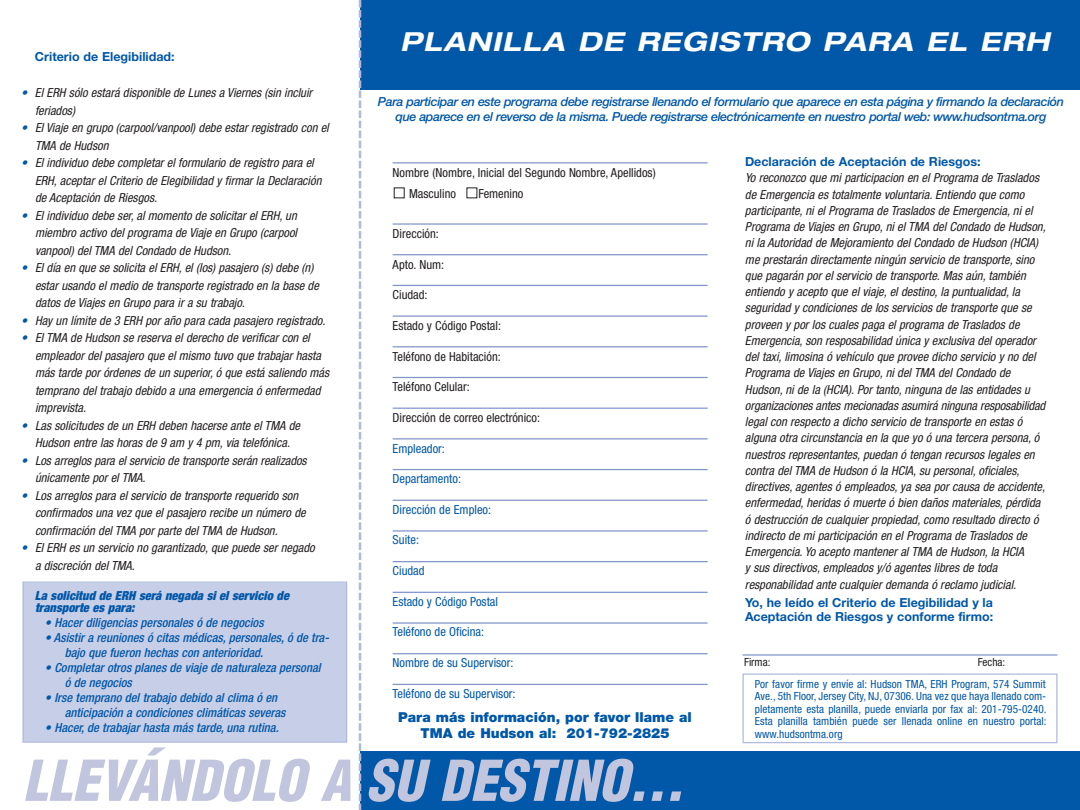
<style>
.page{position:relative;width:1080px;height:810px;background:#fff}
.page>*{position:absolute;margin:0;border:0;box-sizing:border-box;transform-origin:0 0}
.t1{font:italic 900 condensed 55px "Helvetica";color:#c1c5dd}
.t2{font:italic 700 expanded 26.25px "Helvetica Neue";color:#fff}
.t3{font:900 13.75px/16.5px "Helvetica Neue";color:#0157a8;text-align:center}
.t4{font:italic condensed 12.5px/16.2px "Helvetica Neue";color:#231f20}
.t5{font:italic 500 condensed 12.5px/15px "Helvetica Neue";color:#0157a8}
.t6{font:italic 500 12.5px/15px "Helvetica Neue";letter-spacing:-.035em;color:#0157a8;text-align:center}
.t7{font:condensed 12.5px/21.2px "Helvetica Neue";color:#231f20}
.t8{font:condensed 12.5px "Helvetica Neue";color:#0157a8}
.t9{font:700 12.5px/13.8px "Helvetica Neue";color:#0157a8}
.t10{font:italic 900 condensed 12.5px/12.5px "Helvetica Neue";color:#0157a8}
.t11{font:condensed 11.25px/12.5px "Helvetica Neue";letter-spacing:.005em;color:#0157a8;text-align:justify}
.t12{font:condensed 11.25px "Helvetica Neue";color:#231f20}
.s1{color:#0157a8}
</style>
<div class="page">
<div style="left:24px;top:583px;width:322px;height:159px;background:#c7cee7"></div>
<div style="left:22px;top:582px;width:325px;height:161px;border:1px solid #afbadd"></div>
<div style="left:360px;top:752px;width:720px;height:58px;background:#0157a8"></div>
<div style="left:360px;top:0;width:720px;height:90px;background:#0157a8"></div>
<div style="left:742px;top:674px;width:316px;height:69px;border:1px solid #afbadd"></div>
<hr style="left:742px;top:654px;width:316px;height:2px;background:#8295cb">
<hr style="left:393px;top:162px;width:315px;height:1px;background:#8295cb">
<hr style="left:393px;top:223px;width:315px;height:2px;background:#8295cb">
<hr style="left:393px;top:254px;width:315px;height:1px;background:#8295cb">
<hr style="left:393px;top:285px;width:315px;height:1px;background:#8295cb">
<hr style="left:393px;top:315px;width:315px;height:2px;background:#8295cb">
<hr style="left:393px;top:346px;width:315px;height:1px;background:#8295cb">
<hr style="left:393px;top:377px;width:315px;height:1px;background:#8295cb">
<hr style="left:393px;top:408px;width:315px;height:1px;background:#8295cb">
<hr style="left:393px;top:438px;width:315px;height:2px;background:#8295cb">
<hr style="left:393px;top:469px;width:315px;height:1px;background:#8295cb">
<hr style="left:393px;top:500px;width:315px;height:1px;background:#8295cb">
<hr style="left:393px;top:530px;width:315px;height:2px;background:#8295cb">
<hr style="left:393px;top:561px;width:315px;height:1px;background:#8295cb">
<hr style="left:393px;top:592px;width:315px;height:1px;background:#8295cb">
<hr style="left:393px;top:622px;width:315px;height:2px;background:#8295cb">
<hr style="left:393px;top:653px;width:315px;height:1px;background:#8295cb">
<hr style="left:393px;top:684px;width:315px;height:1px;background:#8295cb">
<svg style="left:359px;top:0;width:2px;height:810px"></svg>
<p class="t9" style="left:35px;top:51px;width:141px">Criterio de Elegibilidad:</p>
<p class="t4" style="left:35px;top:85px;width:281px;line-height:17.5px;text-indent:-14px"><span class="s1">•</span> El ERH sólo estará disponible de Lunes a Viernes (sin incluir feriados)</p>
<p class="t4" style="left:35px;top:120px;width:298px;line-height:17.5px;text-indent:-14px"><span class="s1">•</span> El Viaje en grupo (carpool/vanpool) debe estar registrado con el<br>TMA de Hudson</p>
<p class="t4" style="left:35px;top:155px;width:290px;line-height:17.5px;text-indent:-14px"><span class="s1">•</span> El individuo debe completar el formulario de registro para el<br>ERH,aceptar el Criterio de Elegibilidad y firmar la Declaración de Aceptación de Riesgos.</p>
<p class="t4" style="left:35px;top:208px;width:266px;line-height:17.5px;text-align:justify;text-indent:-14px"><span class="s1">•</span> El individuo debe ser, al momento de solicitar el ERH, un miembro activo del programa de Viaje en Grupo (carpool vanpool) delTMA del Condado de Hudson.</p>
<p class="t4" style="left:35px;top:260px;width:288px;line-height:17.5px;text-indent:-14px"><span class="s1">•</span> El día en que se solicita el ERH, el (los) pasajero (s) debe (n) estar usando el medio de transporte registrado en la base de datos de Viajes en Grupo para ir a su trabajo.</p>
<p class="t4" style="left:21px;top:313px;width:308px"><span class="s1">•</span> Hay un límite de 3 ERH por año para cada pasajero registrado.</p>
<p class="t4" style="left:35px;top:330px;width:298px;line-height:17.5px;text-indent:-14px"><span class="s1">•</span> El TMA de Hudson se reserva el derecho de verificar con el empleador del pasajero que el mismo tuvo que trabajar hasta más tarde por órdenes de un superior,ó que está saliendo más temprano del trabajo debido a una emergencia ó enfermedad imprevista.</p>
<p class="t4" style="left:21px;top:418px;width:283px;line-height:17.5px;text-align:center"><span class="s1">•</span> Las solicitudes de un ERH deben hacerse ante el TMA de<br>Hudson entre las horas de 9 am y 4 pm,via telefónica.</p>
<p class="t4" style="left:35px;top:453px;width:276px;line-height:17.5px;text-indent:-14px"><span class="s1">•</span> Los arreglos para el servicio de transporte serán realizados únicamente por elTMA.</p>
<p class="t4" style="left:35px;top:488px;width:275px;line-height:17.5px;text-indent:-14px"><span class="s1">•</span> Los arreglos para el servicio de transporte requerido son confirmados una vez que el pasajero recibe un número de confirmación delTMA por parte delTMA de Hudson.</p>
<p class="t4" style="left:35px;top:540px;width:284px;line-height:17.5px;text-indent:-14px"><span class="s1">•</span> El ERH es un servicio no garantizado, que puede ser negado a discreción delTMA.</p>
<p class="t10" style="left:35px;top:590px;width:258px">La solicitud de ERH será negada si el servicio de transporte es para:</p>
<p class="t5" style="left:45px;top:616px;width:223px">• Hacer diligencias personales ó de negocios</p>
<p class="t5" style="left:65px;top:631px;width:268px;text-indent:-20px">• Asistir a reuniones ó citas médicas,personales,ó de tra&shy;bajo que fueron hechas con anterioridad.</p>
<p class="t5" style="left:65px;top:661px;width:260px;text-indent:-20px">• Completar otros planes de viaje de naturaleza personal ó de negocios</p>
<p class="t5" style="left:65px;top:691px;width:225px;text-indent:-20px">• Irse temprano del trabajo debido al clima ó en anticipación a condiciones climáticas severas</p>
<p class="t5" style="left:45px;top:721px;width:238px">• Hacer,de trabajar hasta más tarde,una rutina.</p>
<h2 class="t2" style="left:400px;top:32px;width:656px">PLANILLA DE REGISTRO PARA EL ERH</h2>
<p class="t6" style="left:378px;top:96px;width:688px">Para participar en este programa debe registrarse llenando el formulario que aparece en esta página y firmando la declaración que aparece en el reverso de la misma. Puede registrarse electrónicamente en nuestro portal web: www.hudsontma.org</p>
<p class="t7" style="left:409px;top:163px;width:248px;text-indent:-16px">Nombre (Nombre, Inicial del Segundo Nombre, Apellidos)<br>Masculino</p>
<p class="t7" style="left:478px;top:184px;width:47px">Femenino</p>
<p class="t7" style="left:393px;top:224px;width:48px">Dirección:</p>
<p class="t7" style="left:393px;top:255px;width:53px">Apto. Num:</p>
<p class="t7" style="left:393px;top:285px;width:36px">Ciudad:</p>
<p class="t7" style="left:393px;top:316px;width:110px">Estado y Código Postal:</p>
<p class="t7" style="left:393px;top:347px;width:110px">Teléfono de Habitación:</p>
<p class="t7" style="left:393px;top:377px;width:79px">Teléfono Celular:</p>
<p class="t7" style="left:393px;top:408px;width:149px">Dirección de correo electrónico:</p>
<p class="t8" style="left:393px;top:444px;width:54px">Empleador:</p>
<p class="t8" style="left:393px;top:474px;width:70px">Departamento:</p>
<p class="t8" style="left:393px;top:505px;width:100px">Dirección de Empleo:</p>
<p class="t8" style="left:393px;top:536px;width:28px">Suite:</p>
<p class="t8" style="left:393px;top:566px;width:33px">Ciudad</p>
<p class="t8" style="left:393px;top:597px;width:107px">Estado y Código Postal</p>
<p class="t8" style="left:393px;top:627px;width:93px">Teléfono de Oficina:</p>
<p class="t8" style="left:393px;top:658px;width:122px">Nombre de su Supervisor:</p>
<p class="t8" style="left:393px;top:689px;width:124px">Teléfono de su Supervisor:</p>
<p class="t3" style="left:398px;top:710px;width:295px">Para más información, por favor llame al<br>TMA de Hudson al: 201-792-2825</p>
<p class="t9" style="left:745px;top:156px;width:237px">Declaración de Aceptación de Riesgos:</p>
<p class="t4" style="left:745px;top:171px;width:305px">Yo reconozco que mi participacion en el Programa de Traslados de Emergencia es totalmente voluntaria.Entiendo que como participante,ni el Programa de Traslados de Emergencia,ni el Programa de Viajes en Grupo,ni elTMA del Condado de Hudson, ni la Autoridad de Mejoramiento del Condado de Hudson (HCIA) me prestarán directamente ningún servicio de transporte,sino que pagarán por el servicio de transporte.Mas aún,también entiendo y acepto que el viaje,el destino,la puntualidad,la seguridad y condiciones de los servicios de transporte que se proveen y por los cuales paga el programa de Traslados de Emergencia,son resposabilidad única y exclusiva del operador del taxi,limosina ó vehículo que provee dicho servicio y no del Programa de Viajes en Grupo,ni delTMA del Condado de Hudson,ni de la (HCIA).Por tanto,ninguna de las entidades u organizaciones antes mecionadas asumirá ninguna resposabilidad legal con respecto a dicho servicio de transporte en estas ó alguna otra circunstancia en la que yo ó una tercera persona,ó nuestros representantes,puedan ó tengan recursos legales en contra delTMA de Hudson ó la HCIA,su personal,oficiales, directives,agentes ó empleados,ya sea por causa de accidente, enfermedad,heridas ó muerte ó bien daños materiales,pérdida ó destrucción de cualquier propiedad,como resultado directo ó indirecto de mi participación en el Programa de Traslados de Emergencia.Yo acepto mantener alTMA de Hudson,la HCIA<br>y sus directivos,empleados y/ó agentes libres de toda responabilidad ante cualquier demanda ó reclamo judicial.</p>
<p class="t9" style="left:745px;top:597px;width:250px">Yo, he leído el Criterio de Elegibilidad y la<br>Aceptación de Riesgos y conforme firmo:</p>
<p class="t12" style="left:744px;top:658px;width:28px">Firma:</p>
<p class="t12" style="left:978px;top:658px;width:29px">Fecha:</p>
<p class="t11" style="left:755px;top:678px;width:293px">Por favor firme y envíe al: Hudson TMA, ERH Program, 574 Summit Ave., 5th Floor, Jersey City, NJ, 07306. Una vez que haya llenado com&shy;pletamente esta planilla, puede enviarla por fax al: 201-795-0240.<br>Esta planilla también puede ser llenada online en nuestro portal: www.hudsontma.org</p>
<h1 class="t1" style="left:23px;top:760px;width:673px">LLEVÁNDOLO A SU DESTINO…</h1>
</div>
